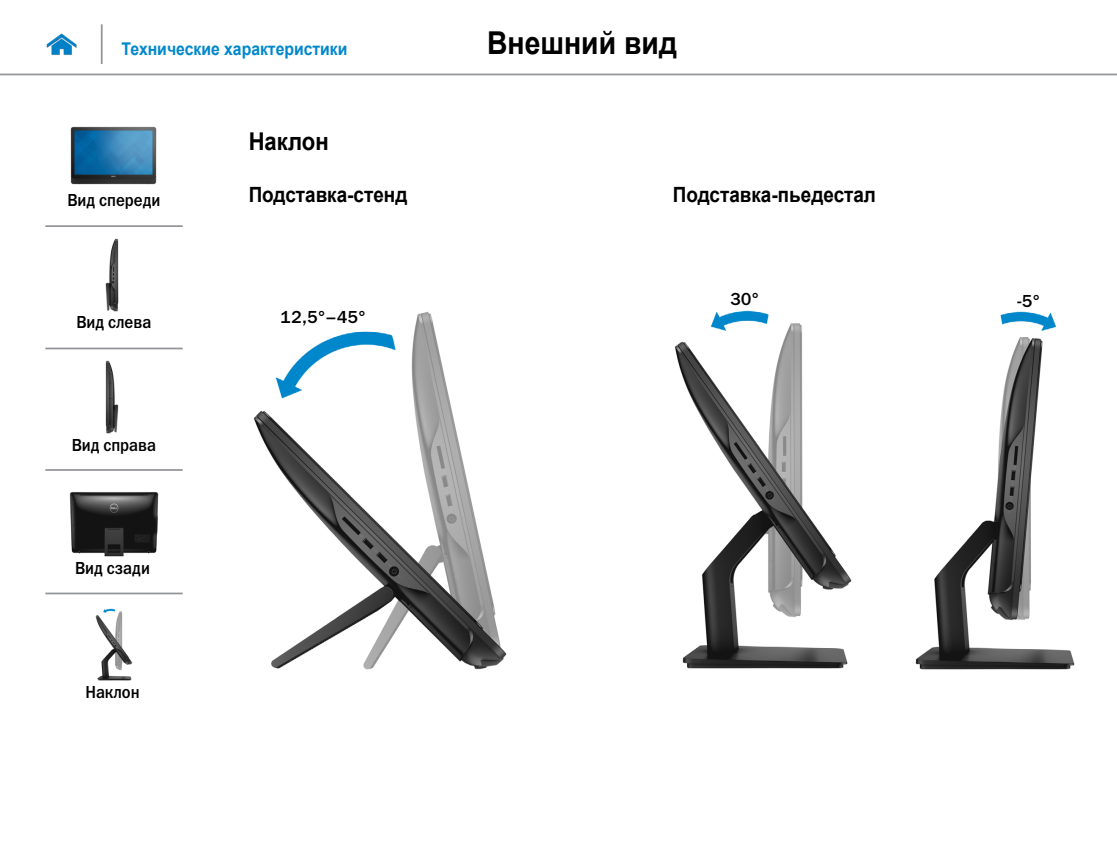
<style>
.page{position:relative;width:1117px;height:844px;background:#fff}
.page>*{position:absolute;margin:0;border:0;box-sizing:border-box;transform-origin:0 0}
.t1{font:700 31.5px "Arial";color:#000;scale:.9 1}
.Head2{font:700 24.5px "Arial";color:#000;scale:.9 1}
.Table_Head{font:700 21px "Arial";color:#000;scale:.9 1}
.Table_Paragraph{font:17.5px "Franklin Gothic Medium C";color:#000;scale:.9 1}
.t2{font:700 17.5px "Arial";color:#0087cc;scale:.9 1}
.Table_Paragraph-2{font:17.5px "Franklin Gothic Medium C";color:#000}
</style>
<div class="page">
<hr style="left:0;top:74px;width:1116px;height:1px;background:#939598">
<img style="left:46px;top:33px;width:31px;height:23px">
<img style="left:253px;top:311px;width:254px;height:359px">
<img style="left:674px;top:310px;width:178px;height:359px">
<img style="left:915px;top:311px;width:160px;height:359px">
<hr style="left:101px;top:24px;width:2px;height:40px;background:#939598">
<img style="left:70px;top:126px;width:86px;height:58px">
<img style="left:105px;top:238px;width:13px;height:73px">
<img style="left:105px;top:361px;width:13px;height:72px">
<img style="left:69px;top:492px;width:90px;height:64px">
<img style="left:96px;top:608px;width:36px;height:72px">
<hr style="left:45px;top:225px;width:138px;height:2px;background:#939598">
<hr style="left:45px;top:347px;width:138px;height:2px;background:#939598">
<hr style="left:45px;top:469px;width:138px;height:1px;background:#939598">
<hr style="left:45px;top:592px;width:138px;height:2px;background:#939598">
<p class="t2" style="left:122px;top:37px;width:252px">Технические характеристики</p>
<h1 class="t1" style="left:487px;top:22px;width:212px">Внешний вид</h1>
<p class="Table_Paragraph" style="left:67px;top:190px;width:105px">Вид спереди</p>
<p class="Table_Paragraph" style="left:76px;top:313px;width:85px">Вид слева</p>
<p class="Table_Paragraph" style="left:72px;top:435px;width:95px">Вид справа</p>
<p class="Table_Paragraph" style="left:75px;top:558px;width:85px">Вид сзади</p>
<p class="Table_Paragraph" style="left:85px;top:682px;width:62px">Наклон</p>
<p class="Head2" style="left:249px;top:125px;width:90px">Наклон</p>
<p class="Table_Head" style="left:249px;top:180px;width:178px">Подставка-стенд</p>
<p class="Table_Head" style="left:672px;top:180px;width:227px">Подставка-пьедестал</p>
<p class="Table_Paragraph-2" style="left:280px;top:307px;width:87px">12,5°–45°</p>
<p class="Table_Paragraph-2" style="left:729px;top:289px;width:31px">30°</p>
<p class="Table_Paragraph-2" style="left:1016px;top:291px;width:25px">-5°</p>
</div>
